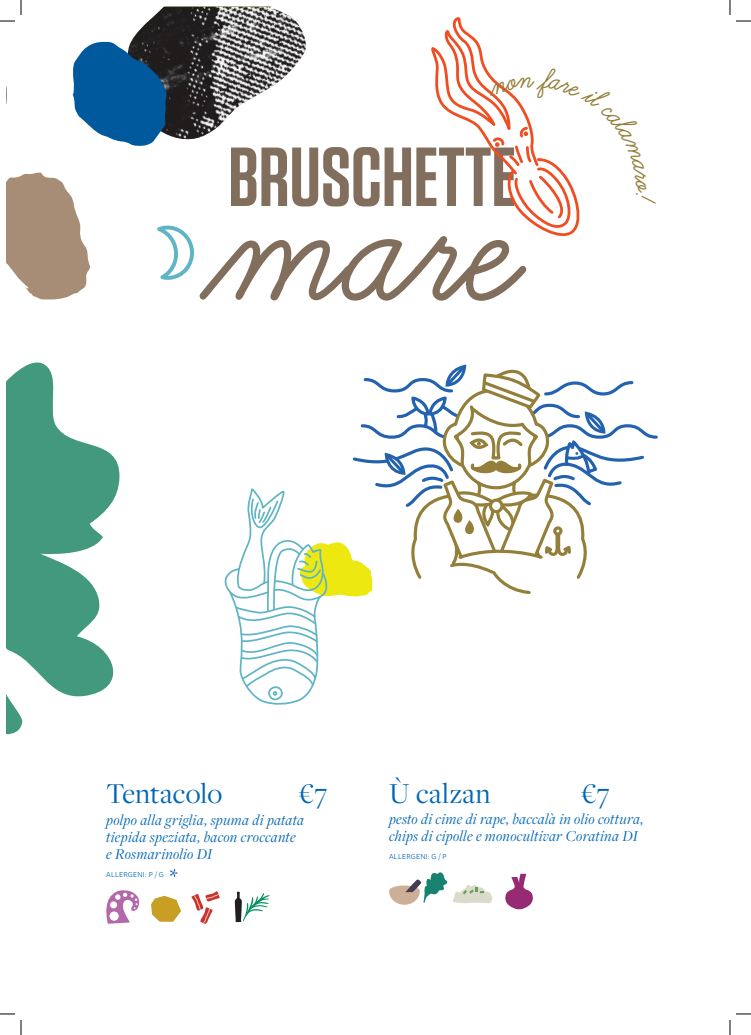
<style>
.page{position:relative;width:751px;height:1035px;background:#fff}
.page>*{position:absolute;margin:0;border:0;box-sizing:border-box;transform-origin:0 0}
.t1{font:700 185.9px "Learning Curve";color:#816e5d}
.t2{font:600 83.4px "Tungsten";color:#816e5d}
.t3{font:30px "Freight Disp Pro";letter-spacing:.01em;color:#0166b3}
.INGREDIENTI{font:italic 15.8px/17.4px "Freight Disp Pro";letter-spacing:.02em;color:#0166b3}
.INGREDIENTI-2{font:8px "Freight Sans Pro";letter-spacing:.03em;color:#0166b3}
</style>
<div class="page">
<svg style="left:170px;top:869px;width:7px;height:7px"></svg>
<svg style="left:106px;top:890px;width:34px;height:33px"></svg>
<svg style="left:151px;top:895px;width:30px;height:26px"></svg>
<svg style="left:505px;top:873px;width:28px;height:36px"></svg>
<svg style="left:235px;top:891px;width:35px;height:30px"></svg>
<svg style="left:191px;top:891px;width:29px;height:32px"></svg>
<svg style="left:7px;top:299px;width:113px;height:436px;fill:#43997d"></svg>
<svg style="left:224px;top:364px;width:434px;height:341px"></svg>
<svg style="left:389px;top:872px;width:103px;height:32px"></svg>
<svg style="left:736px;top:20px;width:15px;height:2px"></svg>
<svg style="left:736px;top:1013px;width:15px;height:1px"></svg>
<svg style="left:0;top:0;width:306px;height:299px"></svg>
<svg style="left:0;top:1013px;width:22px;height:21px"></svg>
<svg style="left:729px;top:0;width:1px;height:15px"></svg>
<svg style="left:729px;top:1020px;width:1px;height:14px"></svg>
<svg style="left:431px;top:17px;width:149px;height:219px"></svg>
<p class="t2" style="left:228px;top:133px;width:289px">BRUSCHETTE</p>
<p class="t1" style="left:222px;top:143px;width:302px">mare</p>
<p class="t3" style="left:106px;top:773px;width:117px">Tentacolo</p>
<p class="t3" style="left:299px;top:773px;width:29px">€7</p>
<p class="INGREDIENTI" style="left:106px;top:810px;width:199px">polpo alla griglia, spuma di patata tiepida speziata, bacon croccante e Rosmarinolio DI</p>
<p class="INGREDIENTI-2" style="left:106px;top:868px;width:59px">ALLERGENI: P / G</p>
<p class="t3" style="left:389px;top:773px;width:103px">Ù calzan</p>
<p class="t3" style="left:581px;top:773px;width:29px">€7</p>
<p class="INGREDIENTI" style="left:389px;top:809px;width:256px">pesto di cime di rape, baccalà in olio cottura, chips di cipolle e monocultivar Coratina DI</p>
<p class="INGREDIENTI-2" style="left:389px;top:850px;width:59px">ALLERGENI: G / P</p>
</div>
